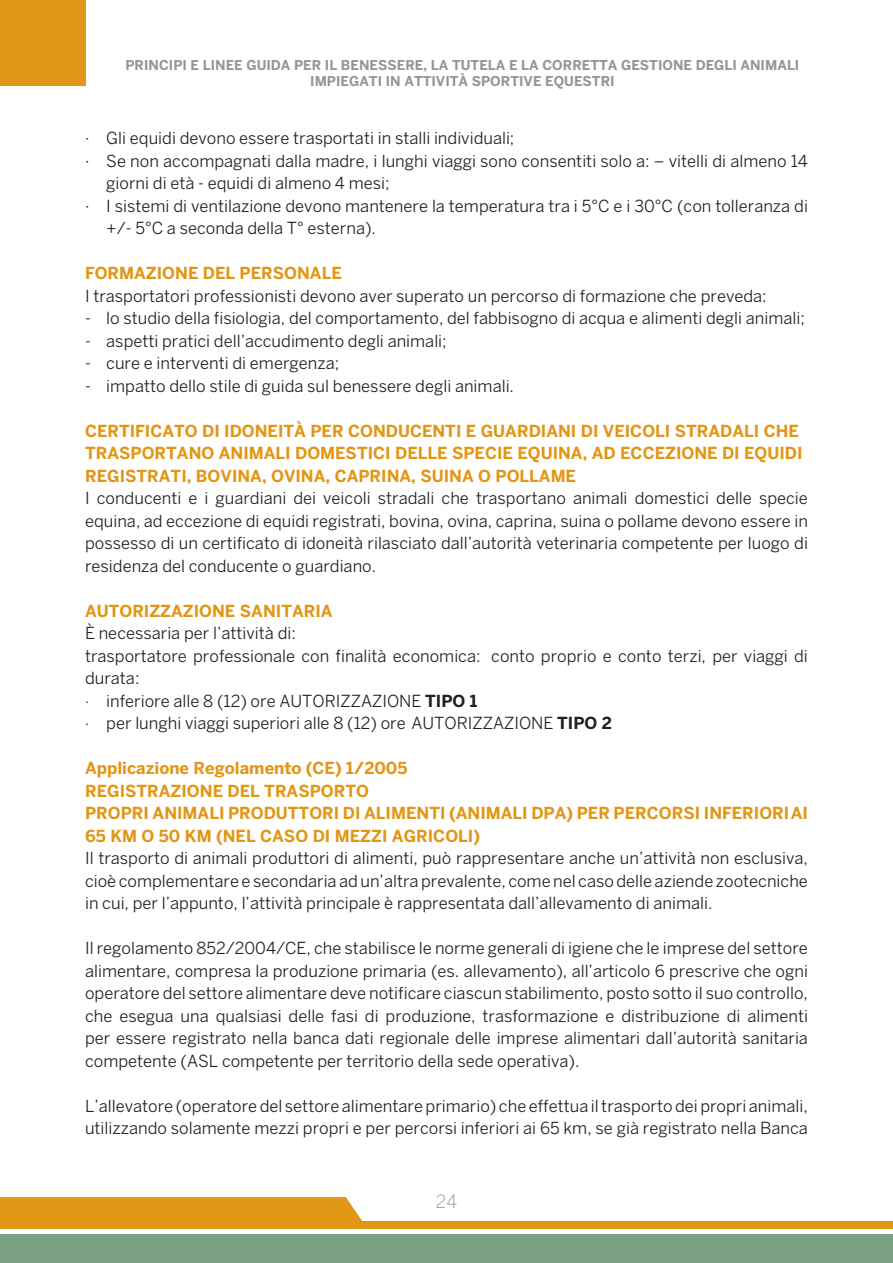
<style>
.page{position:relative;width:893px;height:1263px;background:#fff}
.page>*{position:absolute;margin:0;border:0;box-sizing:border-box;transform-origin:0 0}
.t1{font:300 18px "Benton Sans";color:#939598}
.t2{font:16.5px/22.5px "Benton Sans";color:#231f20;text-align:justify}
.t3{font:700 16.5px/22.5px "Benton Sans";color:#e29616}
.t4{font:700 13.5px/16.2px "Benton Sans";color:#939598;text-align:center}
.s1{font-size:15px}
.s2{font-weight:700}
</style>
<div class="page">
<div style="left:0;top:0;width:86px;height:86px;background:#e29616"></div>
<div style="left:0;top:1234px;width:893px;height:29px;background:#78a081"></div>
<div style="left:0;top:1221px;width:893px;height:7px;background:#e29616"></div>
<div style="left:0;top:1197px;width:362px;height:24px;background:#e29616"></div>
<p class="t4" style="left:126px;top:56px;width:675px">PRINCIPI E LINEE GUIDA PER IL BENESSERE, LA TUTELA E LA CORRETTA GESTIONE DEGLI ANIMALI<br>IMPIEGATI IN ATTIVITÀ SPORTIVE EQUESTRI</p>
<p class="t2" style="left:85px;top:127px;width:431px">· Gli equidi devono essere trasportati in stalli individuali;</p>
<p class="t2" style="left:85px;top:149px;width:724px">· Se non accompagnati dalla madre, i lunghi viaggi sono consentiti solo a: – vitelli di almeno 14</p>
<p class="t2" style="left:106px;top:172px;width:285px">giorni di età - equidi di almeno 4 mesi;</p>
<p class="t2" style="left:85px;top:194px;width:724px">· I sistemi di ventilazione devono mantenere la temperatura tra i 5°C e i 30°C (con tolleranza di</p>
<p class="t2" style="left:106px;top:217px;width:271px">+/- 5°C a seconda della T° esterna).</p>
<p class="t3" style="left:85px;top:262px;width:258px">FORMAZIONE DEL PERSONALE</p>
<p class="t2" style="left:85px;top:284px;width:683px">I trasportatori professionisti devono aver superato un percorso di formazione che preveda:</p>
<p class="t2" style="left:85px;top:307px;width:721px">- lo studio della fisiologia, del comportamento, del fabbisogno di acqua e alimenti degli animali;</p>
<p class="t2" style="left:85px;top:329px;width:363px">- aspetti pratici dell’accudimento degli animali;</p>
<p class="t2" style="left:85px;top:352px;width:256px">- cure e interventi di emergenza;</p>
<p class="t2" style="left:85px;top:374px;width:430px">- impatto dello stile di guida sul benessere degli animali.</p>
<p class="t3" style="left:85px;top:419px;width:719px">CERTIFICATO DI IDONEITÀ PER CONDUCENTI E GUARDIANI DI VEICOLI STRADALI CHE<br>TRASPORTANO ANIMALI DOMESTICI DELLE SPECIE EQUINA, AD ECCEZIONE DI EQUIDI<br>REGISTRATI, BOVINA, OVINA, CAPRINA, SUINA O POLLAME</p>
<p class="t2" style="left:85px;top:487px;width:724px">I conducenti e i guardiani dei veicoli stradali che trasportano animali domestici delle specie equina, ad eccezione di equidi registrati, bovina, ovina, caprina, suina o pollame devono essere in possesso di un certificato di idoneità rilasciato dall’autorità veterinaria competente per luogo di residenza del conducente o guardiano.</p>
<p class="t3" style="left:85px;top:599px;width:249px">AUTORIZZAZIONE SANITARIA</p>
<p class="t2" style="left:85px;top:622px;width:724px;text-align:left">È necessaria per l’attività di:<br>trasportatore professionale con finalità economica: conto proprio e conto terzi, per viaggi di durata:<br><span class="s1">·</span> inferiore alle 8 (12) ore AUTORIZZAZIONE <span class="s2">TIPO 1<br></span><span class="s1">·</span> per lunghi viaggi superiori alle 8 (12) ore AUTORIZZAZIONE <span class="s2">TIPO 2</span></p>
<p class="t3" style="left:85px;top:757px;width:724px">Applicazione Regolamento (CE) 1/2005<br>REGISTRAZIONE DEL TRASPORTO<br>PROPRI ANIMALI PRODUTTORI DI ALIMENTI (ANIMALI DPA) PER PERCORSI INFERIORI AI 65 KM O 50 KM (NEL CASO DI MEZZI AGRICOLI)</p>
<p class="t2" style="left:85px;top:847px;width:724px">Il trasporto di animali produttori di alimenti, può rappresentare anche un’attività non esclusiva, cioè complementare e secondaria ad un’altra prevalente, come nel caso delle aziende zootecniche in cui, per l’appunto, l’attività principale è rappresentata dall’allevamento di animali.</p>
<p class="t2" style="left:85px;top:937px;width:724px">Il regolamento 852/2004/CE, che stabilisce le norme generali di igiene che le imprese del settore alimentare, compresa la produzione primaria (es. allevamento), all’articolo 6 prescrive che ogni operatore del settore alimentare deve notificare ciascun stabilimento, posto sotto il suo controllo, che esegua una qualsiasi delle fasi di produzione, trasformazione e distribuzione di alimenti per essere registrato nella banca dati regionale delle imprese alimentari dall’autorità sanitaria competente (ASL competente per territorio della sede operativa).</p>
<p class="t2" style="left:85px;top:1094px;width:724px">L’allevatore (operatore del settore alimentare primario) che effettua il trasporto dei propri animali, utilizzando solamente mezzi propri e per percorsi inferiori ai 65 km, se già registrato nella Banca</p>
<p class="t1" style="left:436px;top:1190px;width:23px">24</p>
</div>
